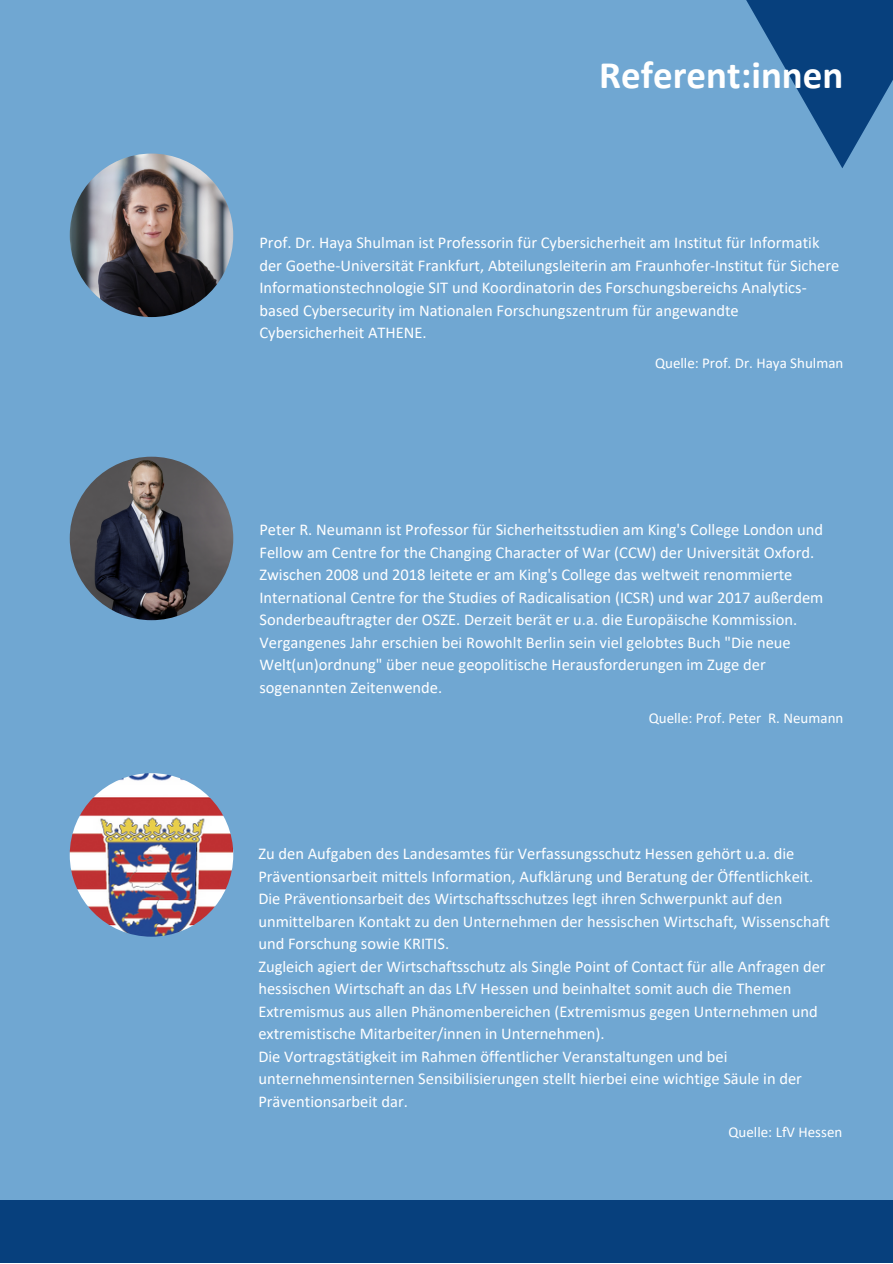
<style>
.page{position:relative;width:893px;height:1264px;background:#fff}
.page>*{position:absolute;margin:0;border:0;box-sizing:border-box;transform-origin:0 0}
.t1{font:700 39px "Calibri";color:#fff}
.t2{font:16.5px/22.5px "Calibri";color:#fff}
.t3{font:15px "Calibri";color:#fff}
</style>
<div class="page">
<div style="left:0;top:0;width:892px;height:1262px;background:#70a7d2"></div>
<div style="left:0;top:1200px;width:892px;height:62px;background:#07407d"></div>
<svg style="left:746px;top:0;width:146px;height:168px;fill:#07407d"></svg>
<img style="left:70px;top:456px;width:163px;height:164px;border-radius:50%">
<img style="left:70px;top:153px;width:163px;height:164px;border-radius:50%">
<img style="left:70px;top:773px;width:163px;height:163px;border-radius:50%">
<p class="t1" style="left:599px;top:59px;width:245px">Referent:innen</p>
<p class="t2" style="left:259px;top:233px;width:581px">Prof. Dr. Haya Shulman ist Professorin für Cybersicherheit am Institut für Informatik der Goethe-Universität Frankfurt, Abteilungsleiterin am Fraunhofer-Institut für Sichere Informationstechnologie SIT und Koordinatorin des Forschungsbereichs Analytics&shy;based Cybersecurity im Nationalen Forschungszentrum für angewandte Cybersicherheit ATHENE.</p>
<p class="t3" style="left:655px;top:357px;width:190px">Quelle: Prof. Dr. Haya Shulman</p>
<p class="t2" style="left:259px;top:520px;width:565px">Peter R. Neumann ist Professor für Sicherheitsstudien am King's College London und Fellow am Centre for the Changing Character of War (CCW) der Universität Oxford.<br>Zwischen 2008 und 2018 leitete er am King's College das weltweit renommierte International Centre for the Studies of Radicalisation (ICSR) und war 2017 außerdem Sonderbeauftragter der OSZE. Derzeit berät er u.a. die Europäische Kommission.<br>Vergangenes Jahr erschien bei Rowohlt Berlin sein viel gelobtes Buch "Die neue Welt(un)ordnung" über neue geopolitische Herausforderungen im Zuge der sogenannten Zeitenwende.</p>
<p class="t3" style="left:648px;top:712px;width:196px">Quelle: Prof. Peter R. Neumann</p>
<p class="t2" style="left:258px;top:843px;width:556px">Zu den Aufgaben des Landesamtes für Verfassungsschutz Hessen gehört u.a. die<br>Präventionsarbeit mittels Information, Aufklärung und Beratung der Öffentlichkeit.</p>
<p class="t2" style="left:258px;top:888px;width:573px">Die Präventionsarbeit des Wirtschaftsschutzes legt ihren Schwerpunkt auf den unmittelbaren Kontakt zu den Unternehmen der hessischen Wirtschaft, Wissenschaft und Forschung sowie KRITIS.</p>
<p class="t2" style="left:258px;top:956px;width:568px">Zugleich agiert der Wirtschaftsschutz als Single Point of Contact für alle Anfragen der hessischen Wirtschaft an das LfV Hessen und beinhaltet somit auch die Themen Extremismus aus allen Phänomenbereichen (Extremismus gegen Unternehmen und extremistische Mitarbeiter/innen in Unternehmen).</p>
<p class="t2" style="left:258px;top:1046px;width:545px">Die Vortragstätigkeit im Rahmen öffentlicher Veranstaltungen und bei unternehmensinternen Sensibilisierungen stellt hierbei eine wichtige Säule in der<br>Präventionsarbeit dar.</p>
<p class="t3" style="left:728px;top:1125px;width:115px">Quelle: LfV Hessen</p>
</div>
